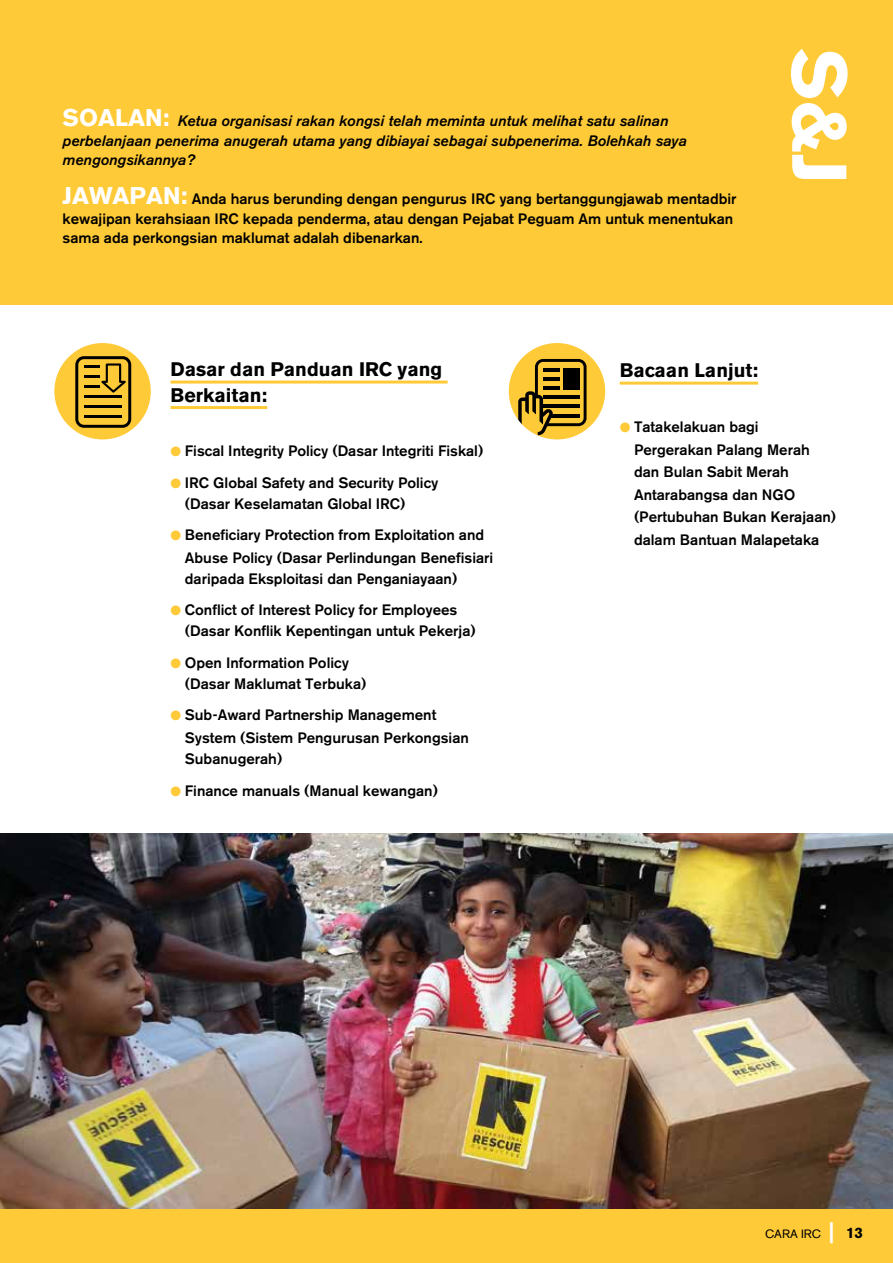
<style>
.page{position:relative;width:893px;height:1263px;background:#fff}
.page>*{position:absolute;margin:0;border:0;box-sizing:border-box;transform-origin:0 0}
.t1{font:700 76.65px "Akzidenz Grotesk BE";color:#fff}
.t2{font:700 19.5px/25.5px "Akzidenz Grotesk BE";color:#000}
.t3{font:500 15px/22.5px "Akzidenz Grotesk BE";color:#000}
.t4{font:italic 500 15px/19.5px "Akzidenz Grotesk BE";color:#000}
.t5{font:12px "Akzidenz Grotesk BE";color:#000}
.s1{font-weight:700;font-style:normal;font-size:24px;color:#fff}
.s2{font-weight:700;font-size:24px;color:#fff}
.s3{color:#ffca38}
.s4{font-weight:700;font-size:21px;color:#fff}
.s5{font-weight:700;font-size:15px}
</style>
<div class="page">
<div style="left:0;top:1207px;width:893px;height:56px;background:#ffca38"></div>
<div style="left:0;top:0;width:893px;height:305px;background:#ffca38"></div>
<hr style="left:171px;top:380px;width:277px;height:3px;background:#ffca38">
<hr style="left:171px;top:406px;width:96px;height:3px;background:#ffca38">
<hr style="left:620px;top:382px;width:138px;height:3px;background:#ffca38">
<img style="left:0;top:833px;width:893px;height:376px">
<div style="left:53px;top:342px;width:99px;height:99px;background:#ffca38;border-radius:50%"></div>
<hr style="left:85px;top:365px;width:15px;height:3px;background:#000">
<hr style="left:85px;top:375px;width:15px;height:3px;background:#000">
<hr style="left:85px;top:385px;width:15px;height:3px;background:#000">
<hr style="left:85px;top:395px;width:37px;height:3px;background:#000">
<hr style="left:85px;top:405px;width:37px;height:3px;background:#000">
<hr style="left:85px;top:415px;width:37px;height:3px;background:#000">
<div style="left:75px;top:356px;width:56px;height:72px;border:3px solid #000;border-radius:7px"></div>
<svg style="left:101px;top:362px;width:30px;height:32px"></svg>
<div style="left:52px;top:341px;width:101px;height:101px;border:2px solid #fff;border-radius:50%"></div>
<div style="left:508px;top:342px;width:98px;height:99px;background:#ffca38;border-radius:50%"></div>
<svg style="left:518px;top:357px;width:70px;height:79px"></svg>
<div style="left:506px;top:341px;width:102px;height:101px;border:2px solid #fff;border-radius:50%"></div>
<p class="t4" style="left:63px;top:111px;width:626px"><span class="s1">SOALAN:</span> Ketua organisasi rakan kongsi telah meminta untuk melihat satu salinan perbelanjaan penerima anugerah utama yang dibiayai sebagai subpenerima. Bolehkah saya mengongsikannya?</p>
<p class="t3" style="left:63px;top:189px;width:675px;line-height:19.5px"><span class="s2">JAWAPAN:</span> Anda harus berunding dengan pengurus IRC yang bertanggungjawab mentadbir kewajipan kerahsiaan IRC kepada penderma, atau dengan Pejabat Peguam Am untuk menentukan sama ada perkongsian maklumat adalah dibenarkan.</p>
<h1 class="t1" style="left:863px;top:48px;width:137px;rotate:90deg">S&amp;J</h1>
<h2 class="t2" style="left:171px;top:357px;width:273px">Dasar dan Panduan IRC yang<br>Berkaitan:</h2>
<h2 class="t2" style="left:620px;top:358px;width:140px">Bacaan Lanjut:</h2>
<p class="t3" style="left:171px;top:440px;width:314px"><span class="s3">●</span> Fiscal Integrity Policy (Dasar Integriti Fiskal)</p>
<p class="t3" style="left:185px;top:472px;width:255px;line-height:21px;text-indent:-14px"><span class="s3">●</span> IRC Global Safety and Security Policy (Dasar Keselamatan Global IRC)</p>
<p class="t3" style="left:185px;top:524px;width:310px;text-indent:-14px"><span class="s3">●</span> Beneficiary Protection from Exploitation and<br>Abuse Policy (Dasar Perlindungan Benefisiari</p>
<p class="t3" style="left:185px;top:567px;width:274px">daripada Eksploitasi dan Penganiayaan)</p>
<p class="t3" style="left:185px;top:600px;width:292px;line-height:21px;text-indent:-14px"><span class="s3">●</span> Conflict of Interest Policy for Employees (Dasar Konflik Kepentingan untuk Pekerja)</p>
<p class="t3" style="left:185px;top:652px;width:183px;line-height:21px;text-indent:-14px"><span class="s3">●</span> Open Information Policy (Dasar Maklumat Terbuka)</p>
<p class="t3" style="left:185px;top:704px;width:286px;text-indent:-14px"><span class="s3">●</span> Sub-Award Partnership Management<br>System (Sistem Pengurusan Perkongsian</p>
<p class="t3" style="left:185px;top:747px;width:99px">Subanugerah)</p>
<p class="t3" style="left:171px;top:779px;width:269px"><span class="s3">●</span> Finance manuals (Manual kewangan)</p>
<p class="t3" style="left:634px;top:415px;width:204px;text-indent:-14px"><span class="s3">●</span> Tatakelakuan bagi<br>Pergerakan Palang Merah dan Bulan Sabit Merah<br>Antarabangsa dan NGO (Pertubuhan Bukan Kerajaan) dalam Bantuan Malapetaka</p>
<p class="t5" style="left:765px;top:1226px;width:99px">CARA IRC <span class="s4">|</span> <span class="s5">13</span></p>
</div>
